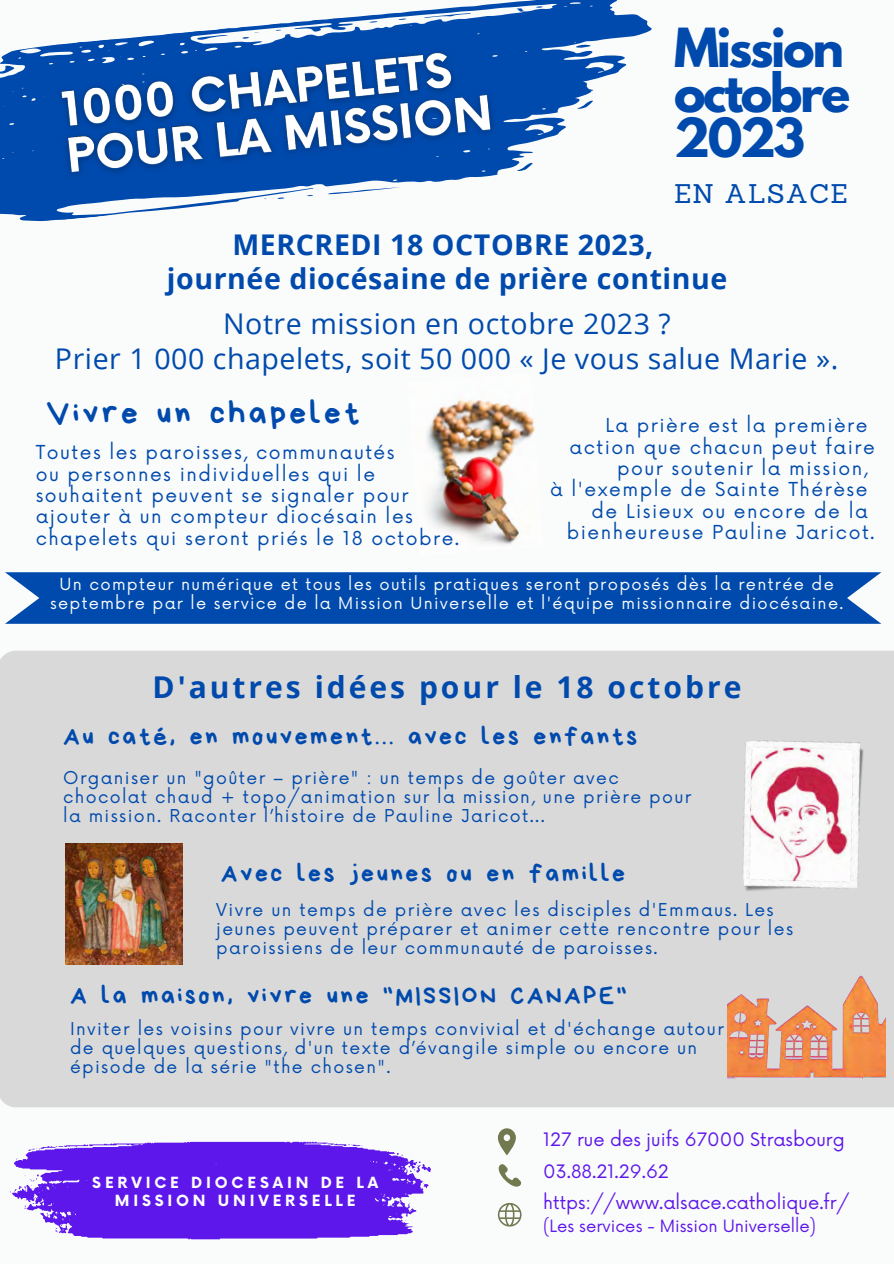
<style>
.page{position:relative;width:894px;height:1264px;background:#fff}
.page>*{position:absolute;margin:0;border:0;box-sizing:border-box;transform-origin:0 0}
.t1{font:700 47.7px/45px "League Spartan";letter-spacing:-.05em;color:#004aad}
.t2{font:33px "Bryndan Write";letter-spacing:.1em;color:#004aad}
.t3{font:700 30px "Open Sans";letter-spacing:.1em;color:#004aad}
.t4{font:28.5px "Open Sans";letter-spacing:.02em;color:#004aad}
.t5{font:700 28.5px "Open Sans";letter-spacing:.02em;color:#004aad}
.t6{font:26.25px "Sanchez";letter-spacing:.05em;color:#004aad}
.t7{font:25.5px "Bryndan Write";letter-spacing:.1em;color:#004aad}
.t8{font:18.75px/21.5px "Now";letter-spacing:.08em;color:#004aad}
.t9{font:18px "Now";color:#5e17eb}
.t10{font:17.25px/19.2px "Now";letter-spacing:.08em;color:#004aad}
.t11{font:16.5px "Now";color:#5e17eb}
.t12{font:16.2px/18.6px "Now";letter-spacing:.08em;color:#fafcfb;text-align:center}
.t13{font:700 15px/18px "Now";letter-spacing:.255em;color:#fff;text-align:center}
</style>
<div class="page">
<div style="left:0;top:0;width:893px;height:1263px;background:#fafcfb"></div>
<svg style="left:13px;top:0;width:639px;height:78px"></svg>
<svg style="left:575px;top:44px;width:16px;height:4px"></svg>
<svg style="left:423px;top:13px;width:48px;height:6px"></svg>
<svg style="left:516px;top:8px;width:9px;height:4px"></svg>
<svg style="left:369px;top:21px;width:8px;height:2px"></svg>
<svg style="left:398px;top:18px;width:8px;height:2px"></svg>
<svg style="left:536px;top:6px;width:6px;height:2px"></svg>
<svg style="left:0;top:51px;width:599px;height:171px"></svg>
<svg style="left:516px;top:163px;width:17px;height:8px"></svg>
<svg style="left:515px;top:106px;width:15px;height:4px"></svg>
<div style="left:0;top:650px;width:893px;height:457px;background:#d9d9d9"></div>
<img style="left:727px;top:728px;width:153px;height:172px">
<svg style="left:10px;top:1141px;width:421px;height:98px;background:#783eed"></svg>
<svg style="left:497px;top:1128px;width:18px;height:27px"></svg>
<svg style="left:498px;top:1164px;width:23px;height:23px"></svg>
<svg style="left:497px;top:1203px;width:24px;height:23px"></svg>
<img style="left:66px;top:843px;width:117px;height:121px">
<img style="left:427px;top:398px;width:108px;height:147px">
<div style="left:5px;top:572px;width:876px;height:51px;background:#004aad"></div>
<img style="left:727px;top:955px;width:158px;height:128px">
<img style="left:48px;top:31px;width:460px;height:171px">
<p class="t1" style="left:674px;top:31px;width:178px">Mission octobre<br>2023</p>
<p class="t6" style="left:674px;top:176px;width:175px">EN ALSACE</p>
<p class="t5" style="left:232px;top:224px;width:422px">MERCREDI 18 OCTOBRE 2023,</p>
<p class="t5" style="left:167px;top:259px;width:562px">journée diocésaine de prière continue</p>
<p class="t4" style="left:223px;top:304px;width:449px">Notre mission en octobre 2023 ?</p>
<p class="t4" style="left:55px;top:338px;width:784px">Prier 1 000 chapelets, soit 50 000 « Je vous salue Marie ».</p>
<p class="t2" style="left:46px;top:396px;width:315px">Vivre un chapelet</p>
<p class="t8" style="left:36px;top:442px;width:360px">Toutes les paroisses, communautés</p>
<p class="t8" style="left:36px;top:464px;width:425px">ou personnes individuelles qui le souhaitent peuvent se signaler pour ajouter à un compteur diocésain les chapelets qui seront priés le 18 octobre.</p>
<p class="t8" style="left:605px;top:415px;width:264px">La prière est la première</p>
<p class="t8" style="left:617px;top:437px;width:259px;text-indent:-47px">action que chacun peut faire pour soutenir la mission,</p>
<p class="t8" style="left:550px;top:480px;width:319px">à l'exemple de Sainte Thérèse</p>
<p class="t8" style="left:591px;top:501px;width:277px">de Lisieux ou encore de la</p>
<p class="t8" style="left:566px;top:522px;width:309px">bienheureuse Pauline Jaricot.</p>
<p class="t12" style="left:50px;top:576px;width:794px">Un compteur numérique et tous les outils pratiques seront proposés dès la rentrée de septembre par le service de la Mission Universelle et l'équipe missionnaire diocésaine.</p>
<p class="t3" style="left:152px;top:666px;width:590px">D'autres idées pour le 18 octobre</p>
<p class="t7" style="left:63px;top:723px;width:575px">Au caté, en mouvement... avec les enfants</p>
<p class="t10" style="left:63px;top:768px;width:629px">Organiser un "goûter – prière" : un temps de goûter avec chocolat chaud + topo/animation sur la mission, une prière pour la mission. Raconter l’histoire de Pauline Jaricot...</p>
<p class="t7" style="left:221px;top:860px;width:405px">Avec les jeunes ou en famille</p>
<p class="t10" style="left:216px;top:900px;width:578px">Vivre un temps de prière avec les disciples d'Emmaus. Les jeunes peuvent préparer et animer cette rencontre pour les paroissiens de leur communauté de paroisses.</p>
<p class="t7" style="left:70px;top:982px;width:558px">A la maison, vivre une "MISSION CANAPE"</p>
<p class="t10" style="left:70px;top:1019px;width:655px">Inviter les voisins pour vivre un temps convivial et d'échange autour de quelques questions, d'un texte d’évangile simple ou encore un épisode de la série "the chosen".</p>
<p class="t13" style="left:92px;top:1174px;width:287px">SERVICE DIOCESAIN DE LA<br>MISSION UNIVERSELLE</p>
<p class="t9" style="left:543px;top:1129px;width:303px">127 rue des juifs 67000 Strasbourg</p>
<p class="t9" style="left:543px;top:1160px;width:127px">03.88.21.29.62</p>
<p class="t9" style="left:543px;top:1192px;width:307px">https://www.alsace.catholique.fr/</p>
<p class="t11" style="left:543px;top:1217px;width:274px">(Les services - Mission Universelle)</p>
</div>
